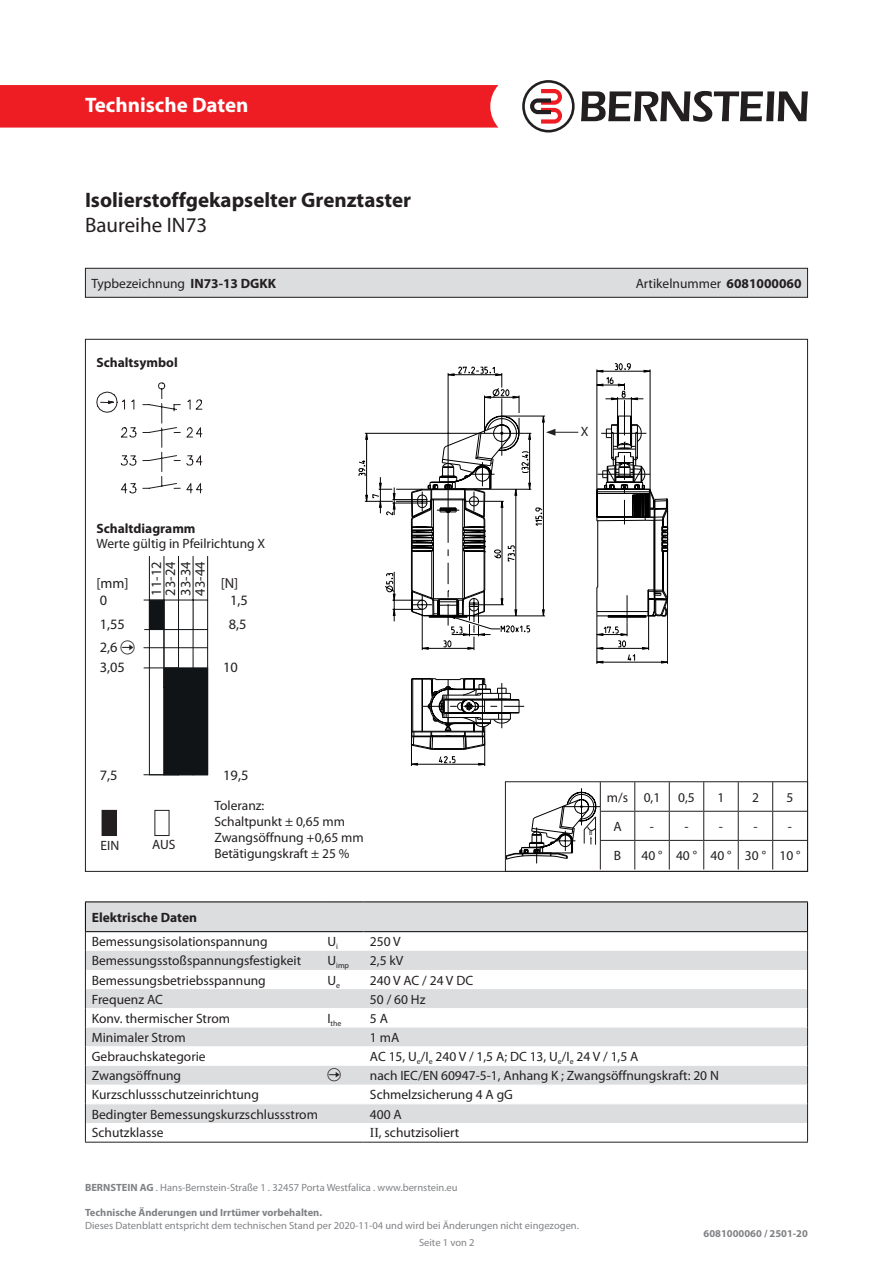
<style>
.page{position:relative;width:893px;height:1263px;background:#fff}
.page>*{position:absolute;margin:0;border:0;box-sizing:border-box;transform-origin:0 0}
.t1{font:700 21px "Myriad Pro";color:#231f20}
.t2{font:700 21px "Myriad Pro";color:#fff}
.t3{font:21px "Myriad Pro";color:#231f20}
.t4{font:14.4px/14px "Myriad Pro";color:#231f20}
.t5{font:13.5px "Myriad Pro";color:#231f20}
.t6{font:700 13.5px "Myriad Pro";color:#231f20}
.t7{font:10.5px "Myriad Pro";color:#808285}
.t8{font:700 10.5px "Myriad Pro";color:#808285}
.t9{font:7.8px "Myriad Pro";color:#231f20}
.t10{font:6.15px "Myriad Pro";color:#111416}
.s1{font-weight:700}
.s2{font-family:"Times New Roman"}
</style>
<div class="page">
<div style="left:0;top:85px;width:498px;height:43px;background:#ee1d23"></div>
<svg style="left:581px;top:91px;width:227px;height:31px"></svg>
<svg style="left:522px;top:80px;width:53px;height:53px"></svg>
<svg style="left:96px;top:382px;width:106px;height:111px"></svg>
<hr style="left:164px;top:556px;width:1px;height:131px;background:#111416">
<hr style="left:144px;top:774px;width:49px;height:1px;background:#111416">
<hr style="left:178px;top:629px;width:1px;height:146px;background:#111416">
<hr style="left:193px;top:629px;width:1px;height:146px;background:#111416">
<hr style="left:149px;top:600px;width:1px;height:87px;background:#111416">
<svg style="left:144px;top:600px;width:64px;height:29px"></svg>
<hr style="left:149px;top:687px;width:1px;height:88px;background:#111416">
<hr style="left:149px;top:556px;width:1px;height:44px;background:#111416">
<hr style="left:178px;top:556px;width:1px;height:73px;background:#111416">
<hr style="left:193px;top:556px;width:1px;height:44px;background:#111416">
<hr style="left:207px;top:629px;width:1px;height:146px;background:#111416">
<hr style="left:207px;top:556px;width:1px;height:44px;background:#111416">
<div style="left:164px;top:668px;width:44px;height:107px;background:#111416"></div>
<div style="left:149px;top:600px;width:15px;height:29px;background:#111416"></div>
<hr style="left:144px;top:668px;width:35px;height:1px;background:#111416">
<hr style="left:144px;top:647px;width:64px;height:1px;background:#111416">
<hr style="left:145px;top:629px;width:63px;height:1px;background:#111416">
<div style="left:102px;top:810px;width:14px;height:25px;background:#231f20"></div>
<div style="left:102px;top:810px;width:15px;height:26px;border:1px solid #231f20"></div>
<div style="left:154px;top:810px;width:15px;height:26px;border:1px solid #231f20"></div>
<svg style="left:439px;top:756px;width:16px;height:7px"></svg>
<hr style="left:411px;top:764px;width:74px;height:1px;background:#000001">
<hr style="left:411px;top:731px;width:1px;height:35px;background:#000001">
<hr style="left:484px;top:731px;width:1px;height:35px;background:#000001">
<svg style="left:359px;top:363px;width:309px;height:387px"></svg>
<hr style="left:600px;top:811px;width:35px;height:1px;background:#231f20">
<hr style="left:635px;top:811px;width:34px;height:1px;background:#231f20">
<hr style="left:669px;top:811px;width:35px;height:1px;background:#231f20">
<hr style="left:704px;top:811px;width:34px;height:1px;background:#231f20">
<hr style="left:738px;top:811px;width:35px;height:1px;background:#231f20">
<hr style="left:773px;top:811px;width:34px;height:1px;background:#231f20">
<hr style="left:600px;top:840px;width:35px;height:1px;background:#231f20">
<hr style="left:635px;top:840px;width:34px;height:1px;background:#231f20">
<svg style="left:634px;top:783px;width:1px;height:86px"></svg>
<hr style="left:669px;top:840px;width:35px;height:1px;background:#231f20">
<svg style="left:669px;top:783px;width:1px;height:86px"></svg>
<hr style="left:704px;top:840px;width:34px;height:1px;background:#231f20">
<svg style="left:703px;top:783px;width:1px;height:86px"></svg>
<hr style="left:738px;top:840px;width:35px;height:1px;background:#231f20">
<svg style="left:738px;top:783px;width:1px;height:86px"></svg>
<hr style="left:773px;top:840px;width:34px;height:1px;background:#231f20">
<svg style="left:772px;top:783px;width:1px;height:86px"></svg>
<svg style="left:507px;top:783px;width:94px;height:86px"></svg>
<div style="left:505px;top:781px;width:303px;height:91px;border:1px solid #231f20"></div>
<div style="left:85px;top:268px;width:722px;height:29px;background:#dcdddf"></div>
<div style="left:85px;top:268px;width:723px;height:30px;border:1px solid #231f20"></div>
<hr style="left:85px;top:1142px;width:236px;height:1px;background:#231f20">
<hr style="left:321px;top:1142px;width:43px;height:1px;background:#231f20">
<hr style="left:364px;top:1142px;width:444px;height:1px;background:#231f20">
<hr style="left:85px;top:901px;width:236px;height:1px;background:#000">
<hr style="left:321px;top:901px;width:43px;height:1px;background:#000">
<hr style="left:364px;top:901px;width:444px;height:1px;background:#000">
<svg style="left:85px;top:902px;width:723px;height:240px"></svg>
<h1 class="t2" style="left:85px;top:91px;width:165px">Technische Daten</h1>
<p class="t1" style="left:85px;top:186px;width:328px">Isolierstoffgekapselter Grenztaster</p>
<p class="t3" style="left:85px;top:212px;width:124px">Baureihe IN73</p>
<p class="t5" style="left:91px;top:275px;width:186px">Typbezeichnung <span class="s1">IN73-13 DGKK</span></p>
<p class="t5" style="left:636px;top:275px;width:167px">Artikelnummer <span class="s1">6081000060</span></p>
<p class="t6" style="left:96px;top:354px;width:83px">Schaltsymbol</p>
<p class="t6" style="left:96px;top:520px;width:101px">Schaltdiagramm</p>
<p class="t5" style="left:96px;top:535px;width:170px">Werte gültig in Pfeilrichtung X</p>
<p class="t4" style="left:96px;top:576px;width:34px">[mm]</p>
<p class="t4" style="left:100px;top:593px;width:9px">0</p>
<p class="t4" style="left:149px;top:596px;width:35px;rotate:-90deg">11-12<br>23-24</p>
<p class="t4" style="left:178px;top:596px;width:35px;rotate:-90deg">33-34<br>43-44</p>
<p class="t4" style="left:221px;top:576px;width:19px">[N]</p>
<p class="t4" style="left:230px;top:593px;width:19px">1,5</p>
<p class="t4" style="left:100px;top:617px;width:27px">1,55</p>
<p class="t4" style="left:229px;top:617px;width:19px">8,5</p>
<p class="t4" style="left:100px;top:640px;width:19px">2,6</p>
<p class="t4" style="left:100px;top:660px;width:27px">3,05</p>
<p class="t4" style="left:223px;top:660px;width:16px">10</p>
<p class="t4" style="left:100px;top:768px;width:19px">7,5</p>
<p class="t5" style="left:101px;top:837px;width:20px">EIN</p>
<p class="t5" style="left:152px;top:836px;width:25px">AUS</p>
<p class="t4" style="left:223px;top:768px;width:27px">19,5</p>
<p class="t5" style="left:214px;top:797px;width:52px">Toleranz:</p>
<p class="t5" style="left:214px;top:813px;width:132px">Schaltpunkt ± 0,65 mm</p>
<p class="t5" style="left:214px;top:829px;width:151px">Zwangsöffnung +0,65 mm</p>
<p class="t5" style="left:214px;top:845px;width:137px">Betätigungskraft ± 25 %</p>
<p class="t5" style="left:581px;top:424px;width:9px">X</p>
<p class="t10" style="left:589px;top:829px;width:5px">B</p>
<p class="t5" style="left:607px;top:789px;width:23px">m/s</p>
<p class="t5" style="left:644px;top:789px;width:18px">0,1</p>
<p class="t5" style="left:678px;top:789px;width:18px">0,5</p>
<p class="t5" style="left:717px;top:789px;width:8px">1</p>
<p class="t5" style="left:752px;top:789px;width:8px">2</p>
<p class="t5" style="left:786px;top:789px;width:8px">5</p>
<p class="t5" style="left:613px;top:818px;width:10px">A</p>
<p class="t5" style="left:650px;top:818px;width:6px">-</p>
<p class="t5" style="left:684px;top:818px;width:6px">-</p>
<p class="t5" style="left:719px;top:818px;width:6px">-</p>
<p class="t5" style="left:753px;top:818px;width:6px">-</p>
<p class="t5" style="left:788px;top:818px;width:6px">-</p>
<p class="t5" style="left:614px;top:847px;width:9px">B</p>
<p class="t5" style="left:641px;top:847px;width:23px">40 °</p>
<p class="t5" style="left:676px;top:847px;width:23px">40 °</p>
<p class="t5" style="left:710px;top:847px;width:23px">40 °</p>
<p class="t5" style="left:745px;top:847px;width:23px">30 °</p>
<p class="t5" style="left:779px;top:847px;width:23px">10 °</p>
<p class="t6" style="left:92px;top:908px;width:107px">Elektrische Daten</p>
<p class="t5" style="left:92px;top:934px;width:177px">Bemessungsisolationspannung</p>
<p class="t5" style="left:327px;top:934px;width:12px">U<sub>i</sub></p>
<p class="t5" style="left:370px;top:934px;width:32px">250 V</p>
<p class="t5" style="left:92px;top:952px;width:211px">Bemessungsstoßspannungsfestigkeit</p>
<p class="t9" style="left:327px;top:961px;width:23px"><sup>U</sup>imp</p>
<p class="t5" style="left:370px;top:952px;width:35px">2,5 kV</p>
<p class="t5" style="left:92px;top:972px;width:176px">Bemessungsbetriebsspannung</p>
<p class="t5" style="left:327px;top:972px;width:14px">U<sub>e</sub></p>
<p class="t5" style="left:370px;top:972px;width:105px">240 V AC / 24 V DC</p>
<p class="t5" style="left:92px;top:991px;width:73px">Frequenz AC</p>
<p class="t5" style="left:370px;top:991px;width:57px">50 / 60 Hz</p>
<p class="t5" style="left:92px;top:1010px;width:140px">Konv. thermischer Strom</p>
<p class="t9" style="left:327px;top:1018px;width:16px"><sup>I</sup>the</p>
<p class="t5" style="left:370px;top:1010px;width:20px">5 A</p>
<p class="t5" style="left:92px;top:1029px;width:95px">Minimaler Strom</p>
<p class="t5" style="left:370px;top:1029px;width:31px">1 mA</p>
<p class="t5" style="left:92px;top:1048px;width:115px">Gebrauchskategorie</p>
<p class="t5" style="left:370px;top:1048px;width:270px">AC 15, U<sub>e</sub>/I<sub>e</sub> 240 V / 1,5 A; DC 13, U<sub>e</sub>/I<sub>e</sub> 24 V / 1,5 A</p>
<p class="t5" style="left:92px;top:1067px;width:91px">Zwangsöffnung</p>
<p class="t5" style="left:370px;top:1067px;width:350px">nach IEC/EN 60947-5-1, Anhang K ; Zwangsöffnungskraft: 20 N</p>
<p class="t5" style="left:92px;top:1086px;width:169px">Kurzschlussschutzeinrichtung</p>
<p class="t5" style="left:370px;top:1086px;width:145px">Schmelzsicherung 4 A gG</p>
<p class="t5" style="left:92px;top:1106px;width:228px">Bedingter Bemessungskurzschlussstrom</p>
<p class="t5" style="left:370px;top:1106px;width:33px">400 A</p>
<p class="t5" style="left:92px;top:1124px;width:73px">Schutzklasse</p>
<p class="t5" style="left:370px;top:1124px;width:91px"><span class="s2">II</span>, schutzisoliert</p>
<p class="t7" style="left:85px;top:1181px;width:374px"><span class="s1">BERNSTEIN AG</span> . Hans-Bernstein-Straße 1 . 32457 Porta Westfalica . www.bernstein.eu</p>
<p class="t8" style="left:85px;top:1206px;width:239px">Technische Änderungen und Irrtümer vorbehalten.</p>
<p class="t7" style="left:85px;top:1219px;width:495px">Dieses Datenblatt entspricht dem technischen Stand per 2020-11-04 und wird bei Änderungen nicht eingezogen.</p>
<p class="t7" style="left:419px;top:1236px;width:57px">Seite 1 von 2</p>
<p class="t8" style="left:704px;top:1227px;width:106px">6081000060 / 2501-20</p>
</div>
